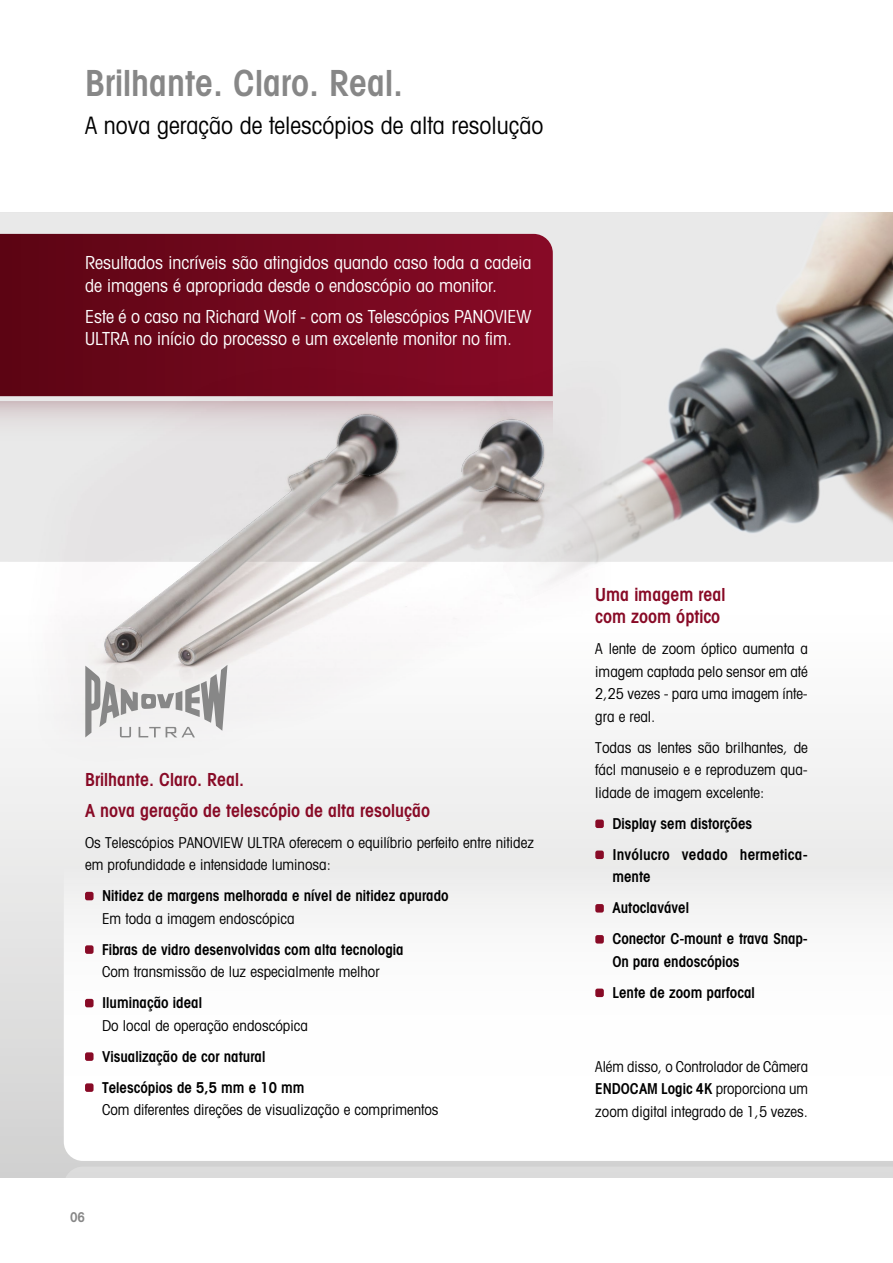
<style>
.page{position:relative;width:893px;height:1263px;background:#fff}
.page>*{position:absolute;margin:0;border:0;box-sizing:border-box;transform-origin:0 0}
.t1{font:600 condensed 36px "Avant Garde";color:#878787}
.t2{font:condensed 24px "Avant Garde";color:#000}
.t3{font:condensed 18px/22.5px "Avant Garde";color:#fff}
.t4{font:600 condensed 18px/31px "Avant Garde";color:#880a26}
.t5{font:condensed 15px/22.5px "Avant Garde";color:#000;text-align:justify}
.t6{font:600 condensed 15px/31px "Avant Garde";color:#000}
.t7{font:600 condensed 13.5px "Avant Garde";color:#878787}
.s1{font-weight:600}
</style>
<div class="page">
<div style="left:0;top:213px;width:456px;height:349px;background:#e9e9e9"></div>
<div style="left:0;top:612px;width:893px;height:566px;background:linear-gradient(to bottom,#fff,#d1d1d0)"></div>
<svg style="left:64px;top:867px;width:829px;height:294px"></svg>
<div style="left:64px;top:1166px;width:829px;height:12px;background:#dbdbdb"></div>
<div style="left:85px;top:892px;width:9px;height:8px;background:#880a26;border-radius:2px"></div>
<div style="left:85px;top:945px;width:9px;height:9px;background:#880a26;border-radius:2px"></div>
<div style="left:85px;top:999px;width:9px;height:8px;background:#880a26;border-radius:2px"></div>
<div style="left:85px;top:1052px;width:9px;height:9px;background:#880a26;border-radius:2px"></div>
<div style="left:85px;top:1083px;width:9px;height:9px;background:#880a26;border-radius:2px"></div>
<img style="left:456px;top:213px;width:437px;height:349px">
<svg style="left:0;top:234px;width:553px;height:162px;background:#72071d"></svg>
<div style="left:595px;top:819px;width:9px;height:9px;background:#880a26;border-radius:2px"></div>
<div style="left:595px;top:850px;width:9px;height:9px;background:#880a26;border-radius:2px"></div>
<div style="left:595px;top:904px;width:9px;height:8px;background:#880a26;border-radius:2px"></div>
<div style="left:595px;top:935px;width:9px;height:8px;background:#880a26;border-radius:2px"></div>
<div style="left:595px;top:988px;width:9px;height:9px;background:#880a26;border-radius:2px"></div>
<img style="left:8px;top:361px;width:612px;height:411px">
<svg style="left:85px;top:665px;width:142px;height:72px"></svg>
<h1 class="t1" style="left:85px;top:61px;width:320px">Brilhante. Claro. Real.</h1>
<h2 class="t2" style="left:85px;top:111px;width:460px">A nova geração de telescópios de alta resolução</h2>
<p class="t3" style="left:85px;top:251px;width:448px">Resultados incríveis são atingidos quando caso toda a cadeia de imagens é apropriada desde o endoscópio ao monitor.</p>
<p class="t3" style="left:85px;top:305px;width:448px">Este é o caso na Richard Wolf - com os Telescópios PANOVIEW<br>ULTRA no início do processo e um excelente monitor no fim.</p>
<p class="t4" style="left:85px;top:763px;width:346px">Brilhante. Claro. Real.<br>A nova geração de telescópio de alta resolução</p>
<p class="t5" style="left:85px;top:831px;width:451px">Os Telescópios PANOVIEW ULTRA oferecem o equilíbrio perfeito entre nitidez em profundidade e intensidade luminosa:</p>
<p class="t6" style="left:102px;top:880px;width:348px">Nitidez de margens melhorada e nível de nitidez apurado</p>
<p class="t5" style="left:102px;top:907px;width:194px">Em toda a imagem endoscópica</p>
<p class="t6" style="left:102px;top:933px;width:303px">Fibras de vidro desenvolvidas com alta tecnologia</p>
<p class="t5" style="left:102px;top:960px;width:279px">Com transmissão de luz especialmente melhor</p>
<p class="t6" style="left:102px;top:987px;width:101px">Iluminação ideal</p>
<p class="t5" style="left:102px;top:1014px;width:207px">Do local de operação endoscópica</p>
<p class="t6" style="left:102px;top:1040px;width:204px">Visualização de cor natural<br>Telescópios de 5,5 mm e 10 mm</p>
<p class="t5" style="left:102px;top:1098px;width:338px">Com diferentes direções de visualização e comprimentos</p>
<p class="t7" style="left:70px;top:1209px;width:17px">06</p>
<p class="t4" style="left:595px;top:583px;width:132px;line-height:22.5px">Uma imagem real com zoom óptico</p>
<p class="t5" style="left:595px;top:637px;width:214px">A lente de zoom óptico aumenta a imagem captada pelo sensor em até 2,25 vezes - para uma imagem ínte&shy;gra e real.</p>
<p class="t5" style="left:595px;top:736px;width:214px">Todas as lentes são brilhantes, de fácl manuseio e e reproduzem qua&shy;lidade de imagem excelente:</p>
<p class="t6" style="left:612px;top:808px;width:197px">Display sem distorções<br>Invólucro vedado hermetica-</p>
<p class="t6" style="left:612px;top:861px;width:197px">mente<br>Autoclavável<br>Conector C-mount e trava Snap-</p>
<p class="t6" style="left:612px;top:946px;width:144px">On para endoscópios<br>Lente de zoom parfocal</p>
<p class="t5" style="left:595px;top:1055px;width:214px">Além disso, o Controlador de Câmera <span class="s1">ENDOCAM Logic 4K</span> proporciona um zoom digital integrado de 1,5 vezes.</p>
</div>
